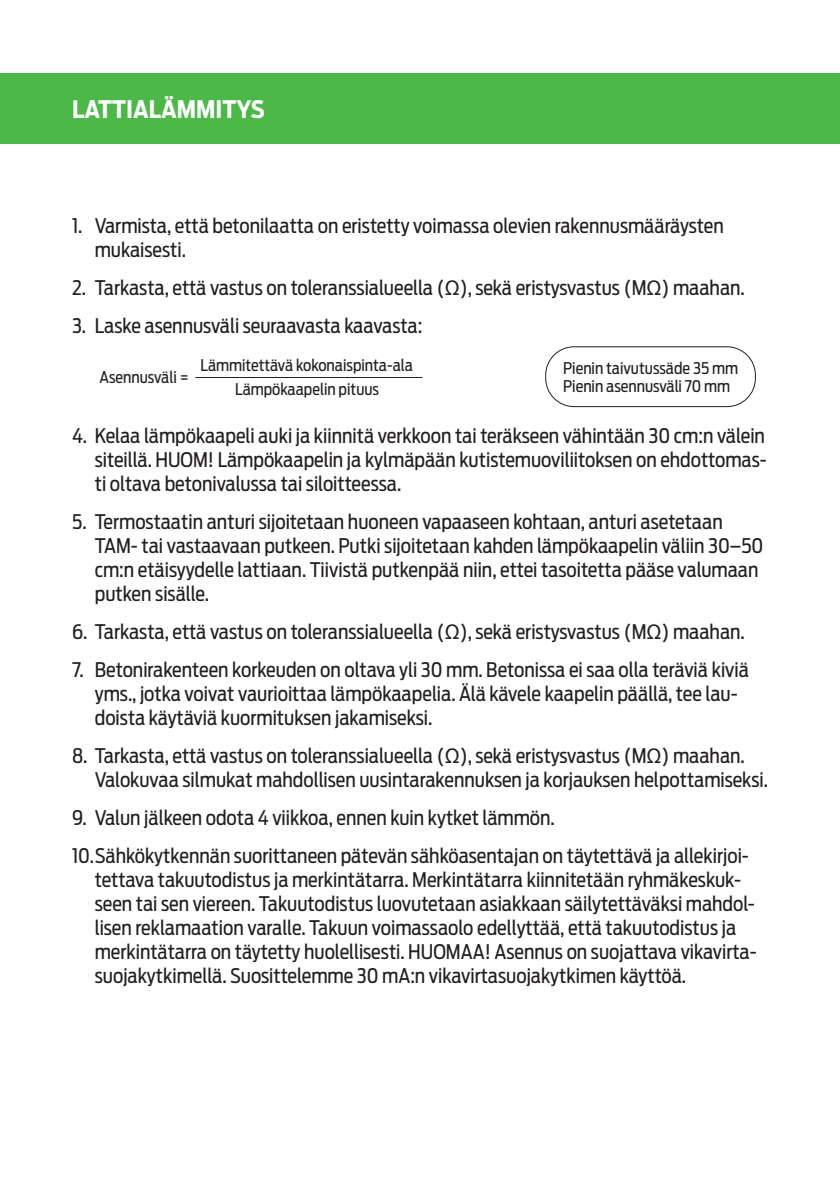
<style>
.page{position:relative;width:840px;height:1191px;background:#fff}
.page>*{position:absolute;margin:0;border:0;box-sizing:border-box;transform-origin:0 0}
.t1{font:700 24px "Antenna Cond";color:#fff}
.t2{font:20px/24px "Antenna Cond";color:#231f20}
.t3{font:16px "Antenna Cond";color:#231f20}
.s1{font-family:"Arial"}
</style>
<div class="page">
<div style="left:0;top:73px;width:839px;height:70px;background:#4cb848"></div>
<div style="left:545px;top:346px;width:210px;height:61px;border:1px solid #231f20;border-radius:28px"></div>
<hr style="left:195px;top:377px;width:227px;height:1px;background:#231f20">
<p class="t1" style="left:72px;top:94px;width:194px">LATTIALÄMMITYS</p>
<p class="t2" style="left:95px;top:213px;width:630px;text-indent:-23px">1. Varmista, että betonilaatta on eristetty voimassa olevien rakennusmääräysten mukaisesti.</p>
<p class="t2" style="left:72px;top:275px;width:674px">2. Tarkasta, että vastus on toleranssialueella (<span class="s1">Ω</span>), sekä eristysvastus (M<span class="s1">Ω</span>) maahan.</p>
<p class="t2" style="left:72px;top:313px;width:352px">3. Laske asennusväli seuraavasta kaavasta:</p>
<p class="t3" style="left:99px;top:367px;width:91px">Asennusväli =</p>
<p class="t3" style="left:200px;top:356px;width:214px">Lämmitettävä kokonaispinta-ala</p>
<p class="t3" style="left:235px;top:379px;width:145px">Lämpökaapelin pituus</p>
<p class="t3" style="left:563px;top:358px;width:176px">Pienin taivutussäde 35 mm</p>
<p class="t3" style="left:563px;top:377px;width:168px">Pienin asennusväli 70 mm</p>
<p class="t2" style="left:95px;top:423px;width:673px;text-align:justify;text-indent:-23px">4. Kelaa lämpökaapeli auki ja kiinnitä verkkoon tai teräkseen vähintään 30 cm:n välein siteillä. HUOM! Lämpökaapelin ja kylmäpään kutistemuoviliitoksen on ehdottomas&shy;ti oltava betonivalussa tai siloitteessa.</p>
<p class="t2" style="left:95px;top:509px;width:669px;text-indent:-23px">5. Termostaatin anturi sijoitetaan huoneen vapaaseen kohtaan, anturi asetetaan TAM- tai vastaavaan putkeen. Putki sijoitetaan kahden lämpökaapelin väliin 30–50 cm:n etäisyydelle lattiaan. Tiivistä putkenpää niin, ettei tasoitetta pääse valumaan putken sisälle.</p>
<p class="t2" style="left:72px;top:619px;width:674px">6. Tarkasta, että vastus on toleranssialueella (<span class="s1">Ω</span>), sekä eristysvastus (M<span class="s1">Ω</span>) maahan.</p>
<p class="t2" style="left:95px;top:657px;width:655px;text-indent:-23px">7. Betonirakenteen korkeuden on oltava yli 30 mm. Betonissa ei saa olla teräviä kiviä yms., jotka voivat vaurioittaa lämpökaapelia. Älä kävele kaapelin päällä, tee lau&shy;doista käytäviä kuormituksen jakamiseksi.</p>
<p class="t2" style="left:95px;top:743px;width:674px;text-indent:-23px">8. Tarkasta, että vastus on toleranssialueella (<span class="s1">Ω</span>), sekä eristysvastus (M<span class="s1">Ω</span>) maahan.<br>Valokuvaa silmukat mahdollisen uusintarakennuksen ja korjauksen helpottamiseksi.</p>
<p class="t2" style="left:72px;top:805px;width:484px">9. Valun jälkeen odota 4 viikkoa, ennen kuin kytket lämmön.</p>
<p class="t2" style="left:95px;top:843px;width:663px;text-indent:-23px">10.Sähkökytkennän suorittaneen pätevän sähköasentajan on täytettävä ja allekirjoi&shy;tettava takuutodistus ja merkintätarra. Merkintätarra kiinnitetään ryhmäkeskuk&shy;seen tai sen viereen. Takuutodistus luovutetaan asiakkaan säilytettäväksi mahdol&shy;lisen reklamaation varalle. Takuun voimassaolo edellyttää, että takuutodistus ja merkintätarra on täytetty huolellisesti. HUOMAA! Asennus on suojattava vikavirta&shy;suojakytkimellä. Suosittelemme 30 mA:n vikavirtasuojakytkimen käyttöä.</p>
</div>
